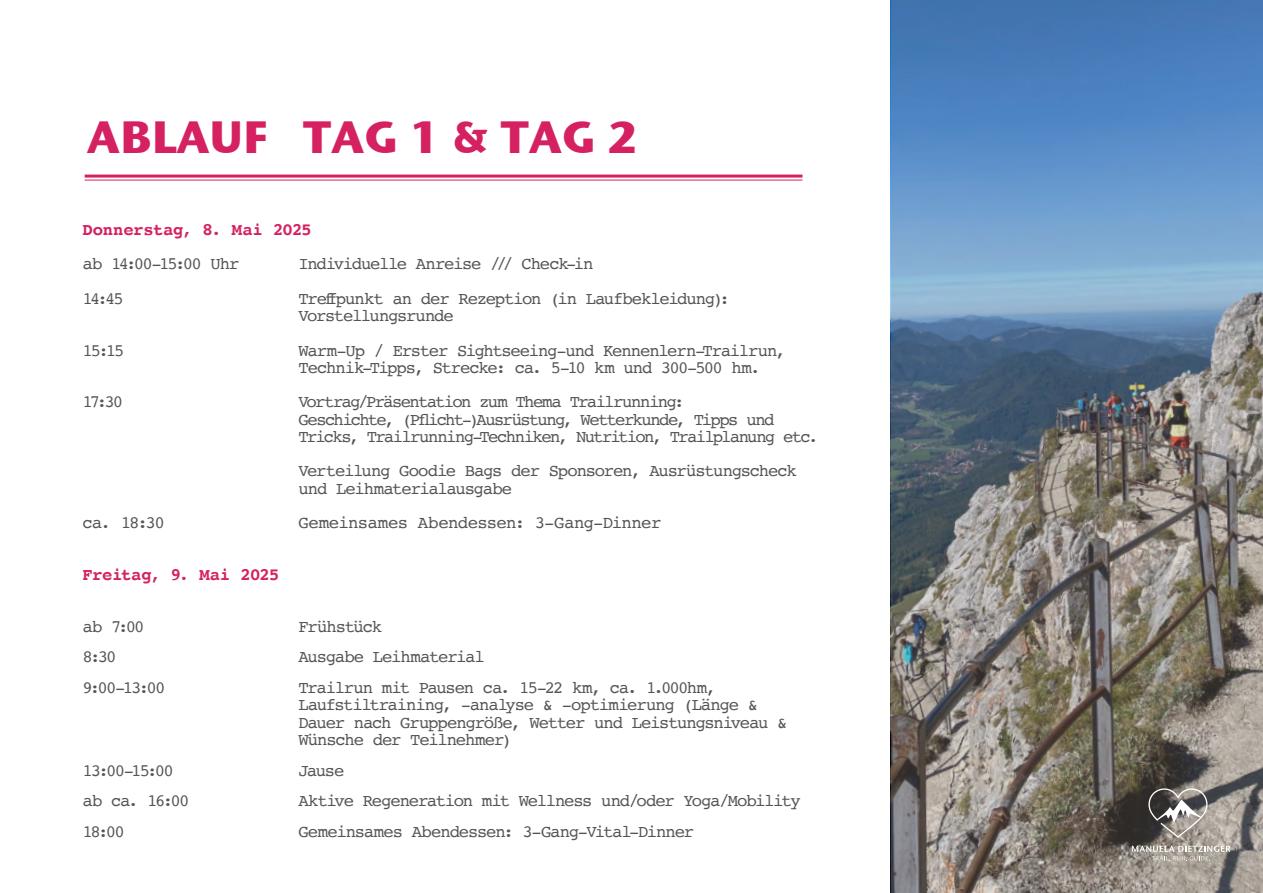
<style>
.page{position:relative;width:1263px;height:893px;background:#fff}
.page>*{position:absolute;margin:0;border:0;box-sizing:border-box;transform-origin:0 0}
.t1{font:700 45px "Stone Sans ITC";color:#d52162}
.t2{font:17.4px "Courier";letter-spacing:-.04em;color:#565555}
.t3{font:17.25px/17.2px "Courier";letter-spacing:-.075em;color:#565555}
.t4{font:17.25px/17.2px "Courier";letter-spacing:-.095em;color:#565555}
.t5{font:700 17.25px "Courier";letter-spacing:-.02em;color:#d52162}
.t6{font:17.25px "Courier";letter-spacing:-.1em;color:#565555}
</style>
<div class="page">
<hr style="left:85px;top:175px;width:717px;height:3px;background:#d52162">
<hr style="left:85px;top:180px;width:717px;height:1px;background:#d52162">
<svg style="left:892px;top:0;width:371px;height:893px"></svg>
<svg style="left:1148px;top:788px;width:60px;height:50px"></svg>
<svg style="left:1132px;top:846px;width:98px;height:15px"></svg>
<h1 class="t1" style="left:87px;top:112px;width:552px">ABLAUF TAG 1 &amp; TAG 2</h1>
<p class="t5" style="left:82px;top:223px;width:231px">Donnerstag, 8. Mai 2025</p>
<p class="t6" style="left:82px;top:257px;width:159px">ab 14:00-15:00 Uhr</p>
<p class="t3" style="left:298px;top:256px;width:297px">Individuelle Anreise /// Check-in</p>
<p class="t3" style="left:82px;top:289px;width:43px">14:45</p>
<p class="t3" style="left:298px;top:289px;width:433px">Treffpunkt an der Rezeption (in Laufbekleidung):<br>Vorstellungsrunde</p>
<p class="t3" style="left:82px;top:343px;width:44px">15:15</p>
<p class="t3" style="left:298px;top:343px;width:489px">Warm-Up / Erster Sightseeing-und Kennenlern-Trailrun,<br>Technik-Tipps, Strecke: ca. 5-10 km und 300-500 hm.</p>
<p class="t3" style="left:82px;top:394px;width:42px">17:30</p>
<p class="t4" style="left:298px;top:394px;width:521px">Vortrag/Präsentation zum Thema Trailrunning:<br>Geschichte, (Pflicht-)Ausrüstung, Wetterkunde, Tipps und<br>Tricks, Trailrunning-Techniken, Nutrition, Trailplanung etc.</p>
<p class="t3" style="left:298px;top:463px;width:500px">Verteilung Goodie Bags der Sponsoren, Ausrüstungscheck und Leihmaterialausgabe</p>
<p class="t2" style="left:82px;top:516px;width:84px">ca. 18:30</p>
<p class="t2" style="left:298px;top:516px;width:364px">Gemeinsames Abendessen: 3-Gang-Dinner</p>
<p class="t5" style="left:82px;top:568px;width:198px">Freitag, 9. Mai 2025</p>
<p class="t3" style="left:82px;top:619px;width:64px">ab 7:00</p>
<p class="t3" style="left:298px;top:619px;width:85px">Frühstück</p>
<p class="t3" style="left:82px;top:649px;width:36px">8:30</p>
<p class="t3" style="left:298px;top:649px;width:188px">Ausgabe Leihmaterial</p>
<p class="t3" style="left:82px;top:680px;width:84px">9:00-13:00</p>
<p class="t3" style="left:298px;top:680px;width:490px">Trailrun mit Pausen ca. 15-22 km, ca. 1.000hm, Laufstiltraining, -analyse &amp; -optimierung (Länge &amp; Dauer nach Gruppengröße, Wetter und Leistungsniveau &amp; Wünsche der Teilnehmer)</p>
<p class="t3" style="left:82px;top:763px;width:93px">13:00-15:00</p>
<p class="t3" style="left:298px;top:763px;width:47px">Jause</p>
<p class="t3" style="left:82px;top:793px;width:108px">ab ca. 16:00</p>
<p class="t3" style="left:298px;top:793px;width:504px">Aktive Regeneration mit Wellness und/oder Yoga/Mobility</p>
<p class="t3" style="left:82px;top:824px;width:44px">18:00</p>
<p class="t3" style="left:298px;top:824px;width:397px">Gemeinsames Abendessen: 3-Gang-Vital-Dinner</p>
</div>
